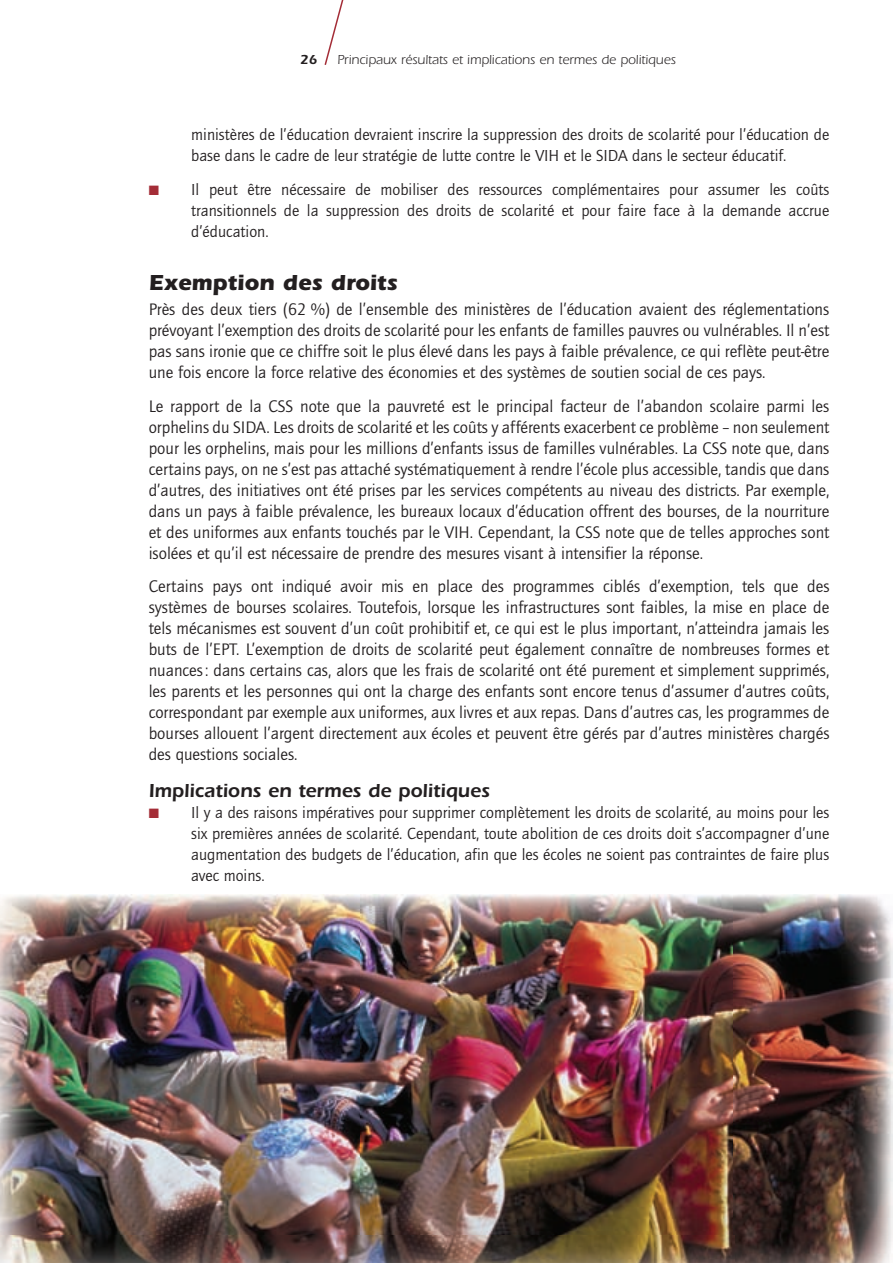
<style>
.page{position:relative;width:893px;height:1263px;background:#fff}
.page>*{position:absolute;margin:0;border:0;box-sizing:border-box;transform-origin:0 0}
.t1{font:700 22.5px "Itc Eras";color:#231f20}
.t2{font:600 19.5px "Itc Eras";color:#231f20}
.t3{font:17.25px/21px "Quay Itc T";color:#231f20;text-align:justify}
.t4{font:16.5px/21px "Quay Itc T";color:#231f20;text-align:justify}
.t5{font:13.5px "Itc Eras";color:#231f20}
.t6{font:600 13.5px "Itc Eras";color:#231f20}
.s1{color:#a42d37}
</style>
<div class="page">
<svg style="left:324px;top:0;width:20px;height:65px"></svg>
<img style="left:0;top:894px;width:892px;height:369px">
<p class="t6" style="left:300px;top:54px;width:19px">26</p>
<p class="t5" style="left:337px;top:54px;width:340px">Principaux résultats et implications en termes de politiques</p>
<p class="t4" style="left:191px;top:126px;width:639px">ministères de l’éducation devraient inscrire la suppression des droits de scolarité pour l’éducation de base dans le cadre de leur stratégie de lutte contre le VIH et le SIDA dans le secteur éducatif.</p>
<p class="t4" style="left:191px;top:180px;width:639px;text-indent:-43px"><span class="s1">■</span> Il peut être nécessaire de mobiliser des ressources complémentaires pour assumer les coûts transitionnels de la suppression des droits de scolarité et pour faire face à la demande accrue d’éducation.</p>
<h1 class="t1" style="left:149px;top:274px;width:250px">Exemption des droits</h1>
<p class="t3" style="left:149px;top:300px;width:682px">Près des deux tiers (62 %) de l’ensemble des ministères de l’éducation avaient des réglementations prévoyant l’exemption des droits de scolarité pour les enfants de familles pauvres ou vulnérables. Il n’est pas sans ironie que ce chiffre soit le plus élevé dans les pays à faible prévalence, ce qui reflète peut-être une fois encore la force relative des économies et des systèmes de soutien social de ces pays.</p>
<p class="t3" style="left:149px;top:397px;width:682px">Le rapport de la CSS note que la pauvreté est le principal facteur de l’abandon scolaire parmi les orphelins du SIDA. Les droits de scolarité et les coûts y afférents exacerbent ce problème – non seulement pour les orphelins, mais pour les millions d’enfants issus de familles vulnérables. La CSS note que, dans certains pays, on ne s’est pas attaché systématiquement à rendre l’école plus accessible, tandis que dans d’autres, des initiatives ont été prises par les services compétents au niveau des districts. Par exemple, dans un pays à faible prévalence, les bureaux locaux d’éducation offrent des bourses, de la nourriture et des uniformes aux enfants touchés par le VIH. Cependant, la CSS note que de telles approches sont isolées et qu’il est nécessaire de prendre des mesures visant à intensifier la réponse.</p>
<p class="t3" style="left:149px;top:578px;width:682px">Certains pays ont indiqué avoir mis en place des programmes ciblés d’exemption, tels que des systèmes de bourses scolaires. Toutefois, lorsque les infrastructures sont faibles, la mise en place de tels mécanismes est souvent d’un coût prohibitif et, ce qui est le plus important, n’atteindra jamais les buts de l’EPT. L’exemption de droits de scolarité peut également connaître de nombreuses formes et nuances : dans certains cas, alors que les frais de scolarité ont été purement et simplement supprimés, les parents et les personnes qui ont la charge des enfants sont encore tenus d’assumer d’autres coûts, correspondant par exemple aux uniformes, aux livres et aux repas. Dans d’autres cas, les programmes de bourses allouent l’argent directement aux écoles et peuvent être gérés par d’autres ministères chargés des questions sociales.</p>
<p class="t2" style="left:149px;top:784px;width:342px">Implications en termes de politiques</p>
<p class="t4" style="left:191px;top:803px;width:639px;text-indent:-43px"><span class="s1">■</span> Il y a des raisons impératives pour supprimer complètement les droits de scolarité, au moins pour les six premières années de scolarité. Cependant, toute abolition de ces droits doit s’accompagner d’une augmentation des budgets de l’éducation, afin que les écoles ne soient pas contraintes de faire plus avec moins.</p>
</div>
